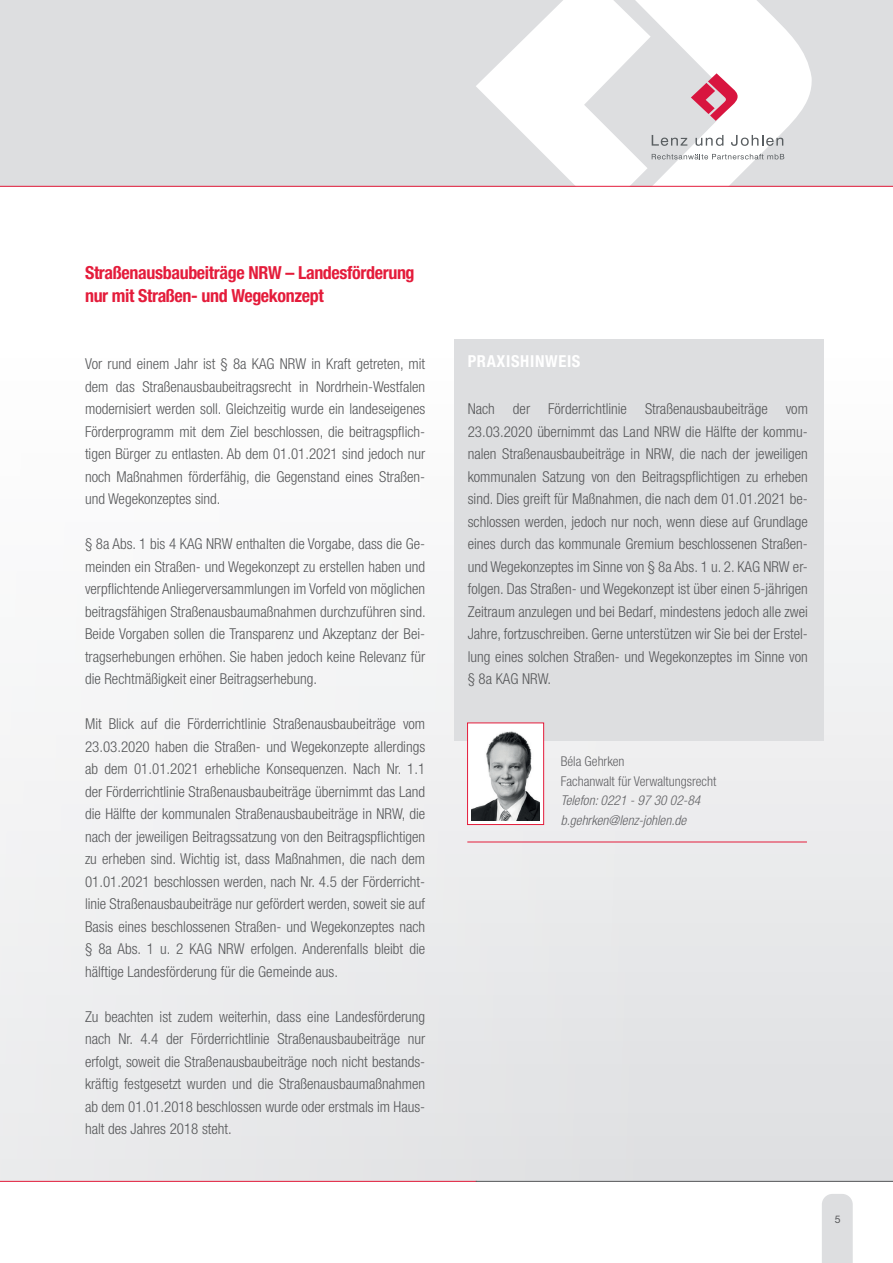
<style>
.page{position:relative;width:893px;height:1263px;background:#fff}
.page>*{position:absolute;margin:0;border:0;box-sizing:border-box;transform-origin:0 0}
.fliess{font:700 condensed 18px/22.5px "Helvetica Neue LT Std";letter-spacing:-.02em;color:#e41c3b}
.t1{font:700 condensed 16.5px "Helvetica Neue LT Std";letter-spacing:.04em;color:#fff}
.fliess-2{font:300 condensed 15px/22.5px "Helvetica Neue LT Std";color:#57585a;text-align:justify}
.t2{font:italic 300 condensed 13.5px "Helvetica Neue LT Std";color:#636366}
.t3{font:300 condensed 13.5px "Helvetica Neue LT Std";color:#636366}
.t4{font:10.5px "Helvetica Neue LT Std";color:#57585a}
</style>
<div class="page">
<div style="left:0;top:0;width:893px;height:187px;background:#dddee0"></div>
<svg style="left:784px;top:28px;width:29px;height:158px"></svg>
<div style="left:0;top:344px;width:893px;height:837px;background:linear-gradient(to bottom,#fff,#e2e3e5)"></div>
<svg style="left:476px;top:0;width:308px;height:186px"></svg>
<div style="left:454px;top:339px;width:370px;height:402px;background:#dddee0"></div>
<hr style="left:467px;top:842px;width:340px;height:1px;background:#e41c3b">
<div style="left:467px;top:723px;width:77px;height:102px;background:#fff;border:1px solid #e41c3b"></div>
<img style="left:472px;top:731px;width:68px;height:89px">
<hr style="left:0;top:1181px;width:477px;height:1px;background:#e41c3b">
<hr style="left:0;top:186px;width:893px;height:1px;background:#e41c3b">
<hr style="left:476px;top:1181px;width:417px;height:1px;background:#57585a">
<div style="left:822px;top:1194px;width:31px;height:69px;background:#dddee0"></div>
<p class="fliess" style="left:85px;top:261px;width:331px">Straßenausbaubeiträge NRW – Landesförderung nur mit Straßen- und Wegekonzept</p>
<p class="fliess-2" style="left:85px;top:352px;width:342px">Vor rund einem Jahr ist § 8a KAG NRW in Kraft getreten, mit</p>
<p class="t1" style="left:468px;top:351px;width:114px">PRAXISHINWEIS</p>
<p class="fliess-2" style="left:85px;top:375px;width:342px">dem das Straßenausbaubeitragsrecht in Nordrhein-Westfalen modernisiert werden soll. Gleichzeitig wurde ein landeseigenes Förderprogramm mit dem Ziel beschlossen, die beitragspflich&shy;tigen Bürger zu entlasten. Ab dem 01.01.2021 sind jedoch nur noch Maßnahmen förderfähig, die Gegenstand eines Straßen&shy;und Wegekonzeptes sind.</p>
<p class="fliess-2" style="left:85px;top:532px;width:342px">§ 8a Abs. 1 bis 4 KAG NRW enthalten die Vorgabe, dass die Ge&shy;meinden ein Straßen- und Wegekonzept zu erstellen haben und verpflichtende Anliegerversammlungen im Vorfeld von möglichen beitragsfähigen Straßenausbaumaßnahmen durchzuführen sind.<br>Beide Vorgaben sollen die Transparenz und Akzeptanz der Bei&shy;tragserhebungen erhöhen. Sie haben jedoch keine Relevanz für die Rechtmäßigkeit einer Beitragserhebung.</p>
<p class="fliess-2" style="left:85px;top:712px;width:342px">Mit Blick auf die Förderrichtlinie Straßenausbaubeiträge vom 23.03.2020 haben die Straßen- und Wegekonzepte allerdings ab dem 01.01.2021 erhebliche Konsequenzen. Nach Nr. 1.1 der Förderrichtlinie Straßenausbaubeiträge übernimmt das Land die Hälfte der kommunalen Straßenausbaubeiträge in NRW, die nach der jeweiligen Beitragssatzung von den Beitragspflichtigen zu erheben sind. Wichtig ist, dass Maßnahmen, die nach dem 01.01.2021 beschlossen werden, nach Nr. 4.5 der Förderricht&shy;linie Straßenausbaubeiträge nur gefördert werden, soweit sie auf Basis eines beschlossenen Straßen- und Wegekonzeptes nach § 8a Abs. 1 u. 2 KAG NRW erfolgen. Anderenfalls bleibt die hälftige Landesförderung für die Gemeinde aus.</p>
<p class="fliess-2" style="left:85px;top:1005px;width:342px">Zu beachten ist zudem weiterhin, dass eine Landesförderung nach Nr. 4.4 der Förderrichtlinie Straßenausbaubeiträge nur erfolgt, soweit die Straßenausbaubeiträge noch nicht bestands&shy;kräftig festgesetzt wurden und die Straßenausbaumaßnahmen ab dem 01.01.2018 beschlossen wurde oder erstmals im Haus&shy;halt des Jahres 2018 steht.</p>
<p class="fliess-2" style="left:468px;top:397px;width:342px">Nach der Förderrichtlinie Straßenausbaubeiträge vom 23.03.2020 übernimmt das Land NRW die Hälfte der kommu&shy;nalen Straßenausbaubeiträge in NRW, die nach der jeweiligen kommunalen Satzung von den Beitragspflichtigen zu erheben sind. Dies greift für Maßnahmen, die nach dem 01.01.2021 be&shy;schlossen werden, jedoch nur noch, wenn diese auf Grundlage eines durch das kommunale Gremium beschlossenen Straßen&shy;und Wegekonzeptes im Sinne von § 8a Abs. 1 u. 2. KAG NRW er&shy;folgen. Das Straßen- und Wegekonzept ist über einen 5-jährigen Zeitraum anzulegen und bei Bedarf, mindestens jedoch alle zwei Jahre, fortzuschreiben. Gerne unterstützen wir Sie bei der Erstel&shy;lung eines solchen Straßen- und Wegekonzeptes im Sinne von § 8a KAG NRW.</p>
<p class="t3" style="left:561px;top:754px;width:65px">Béla Gehrken</p>
<p class="t3" style="left:561px;top:773px;width:157px">Fachanwalt für Verwaltungsrecht</p>
<p class="t2" style="left:561px;top:793px;width:141px">Telefon: 0221 - 97 30 02-84</p>
<p class="t2" style="left:561px;top:812px;width:127px">b.gehrken@lenz-johlen.de</p>
<p class="t4" style="left:835px;top:1213px;width:7px">5</p>
</div>
